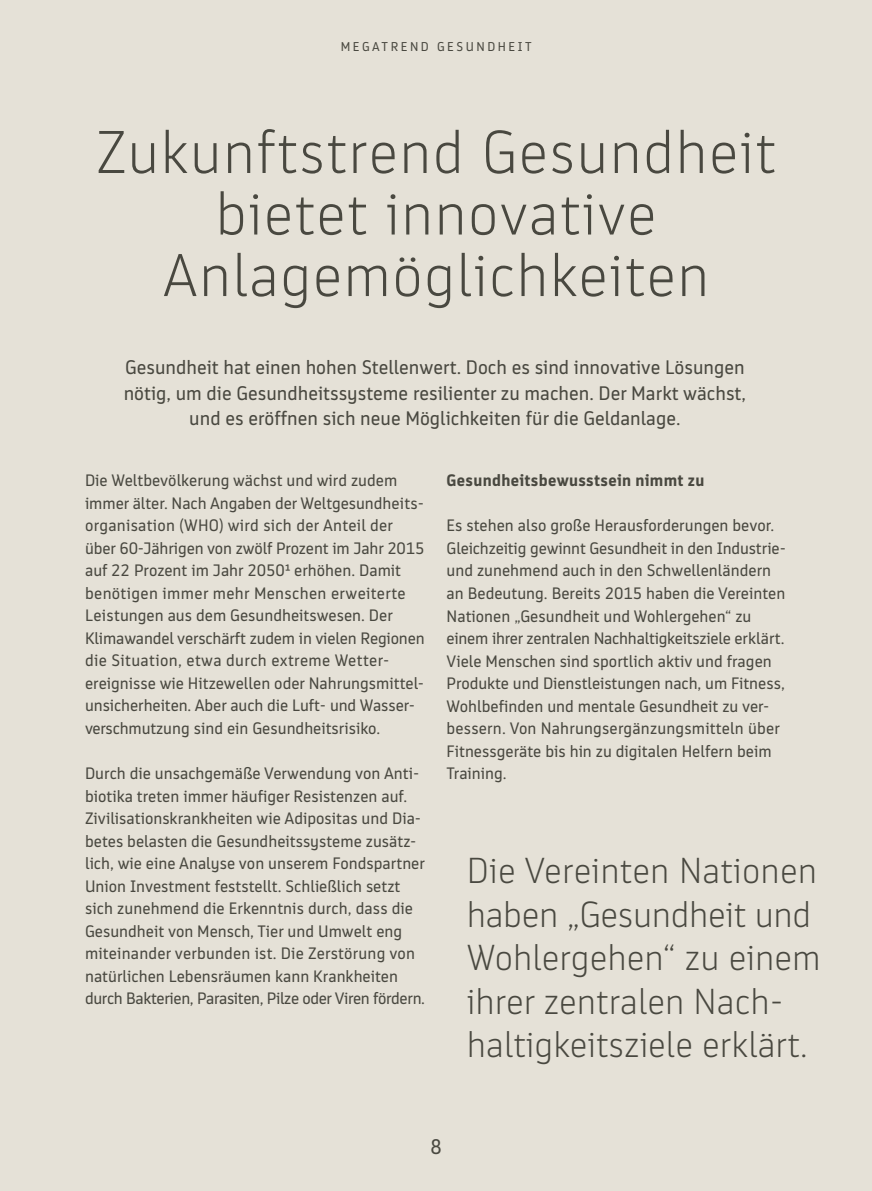
<style>
.page{position:relative;width:872px;height:1191px;background:#e5e1d7}
.page>*{position:absolute;margin:0;border:0;box-sizing:border-box;transform-origin:0 0}
.t1{font:300 60px/61.5px "BB Bank Type";letter-spacing:.02em;color:#494840;text-align:center}
.t2{font:300 36px/43.5px "BB Bank Type";color:#494840}
.t3{font:21px "BB Bank Type";color:#494840}
.t4{font:19.5px/25.5px "BB Bank Type";color:#494840;text-align:center}
.t5{font:16.5px/22.5px "BB Bank Type";color:#494840}
.t6{font:700 16.5px "BB Bank Type";letter-spacing:.02em;color:#494840}
.t7{font:12.75px "BB Bank Type";letter-spacing:.2em;color:#494840}
</style>
<div class="page">
<p class="t7" style="left:341px;top:40px;width:192px">MEGATREND GESUNDHEIT</p>
<h1 class="t1" style="left:96px;top:121px;width:681px">Zukunftstrend Gesundheit bietet innovative<br>Anlagemöglichkeiten</h1>
<p class="t4" style="left:124px;top:354px;width:624px">Gesundheit hat einen hohen Stellenwert. Doch es sind innovative Lösungen nötig, um die Gesundheitssysteme resilienter zu machen. Der Markt wächst, und es eröffnen sich neue Möglichkeiten für die Geldanlage.</p>
<p class="t5" style="left:85px;top:469px;width:341px">Die Weltbevölkerung wächst und wird zudem immer älter. Nach Angaben der Weltgesundheits&shy;organisation (WHO) wird sich der Anteil der über 60-Jährigen von zwölf Prozent im Jahr 2015 auf 22 Prozent im Jahr 2050¹ erhöhen. Damit benötigen immer mehr Menschen erweiterte Leistungen aus dem Gesundheitswesen. Der Klimawandel verschärft zudem in vielen Regionen die Situation, etwa durch extreme Wetter&shy;ereignisse wie Hitzewellen oder Nahrungsmittel&shy;unsicherheiten. Aber auch die Luft- und Wasser&shy;verschmutzung sind ein Gesundheitsrisiko.</p>
<p class="t5" style="left:85px;top:762px;width:341px">Durch die unsachgemäße Verwendung von Anti&shy;biotika treten immer häufiger Resistenzen auf.<br>Zivilisationskrankheiten wie Adipositas und Dia&shy;betes belasten die Gesundheitssysteme zusätz&shy;lich, wie eine Analyse von unserem Fondspartner Union Investment feststellt. Schließlich setzt sich zunehmend die Erkenntnis durch, dass die Gesundheit von Mensch, Tier und Umwelt eng miteinander verbunden ist. Die Zerstörung von natürlichen Lebensräumen kann Krankheiten durch Bakterien, Parasiten, Pilze oder Viren fördern.</p>
<p class="t6" style="left:446px;top:471px;width:259px">Gesundheitsbewusstsein nimmt zu</p>
<p class="t5" style="left:446px;top:514px;width:341px">Es stehen also große Herausforderungen bevor.<br>Gleichzeitig gewinnt Gesundheit in den Indus trie&shy;und zunehmend auch in den Schwellenländern an Bedeutung. Bereits 2015 haben die Vereinten Nationen „Gesundheit und Wohlergehen“ zu einem ihrer zentralen Nachhaltigkeitsziele erklärt.<br>Viele Menschen sind sportlich aktiv und fragen Produkte und Dienstleistungen nach, um Fitness, Wohlbefinden und mentale Gesundheit zu ver&shy;bessern. Von Nahrungsergänzungsmitteln über Fitnessgeräte bis hin zu digitalen Helfern beim Training.</p>
<p class="t4" style="left:648px;top:722px;width:95px">Gesundheit</p>
<h2 class="t2" style="left:467px;top:848px;width:355px">Die Vereinten Nationen haben „Gesundheit und<br>Wohlergehen“ zu einem ihrer zentralen Nach&shy;haltigkeitsziele erklärt.</h2>
<p class="t3" style="left:430px;top:1135px;width:13px">8</p>
</div>
